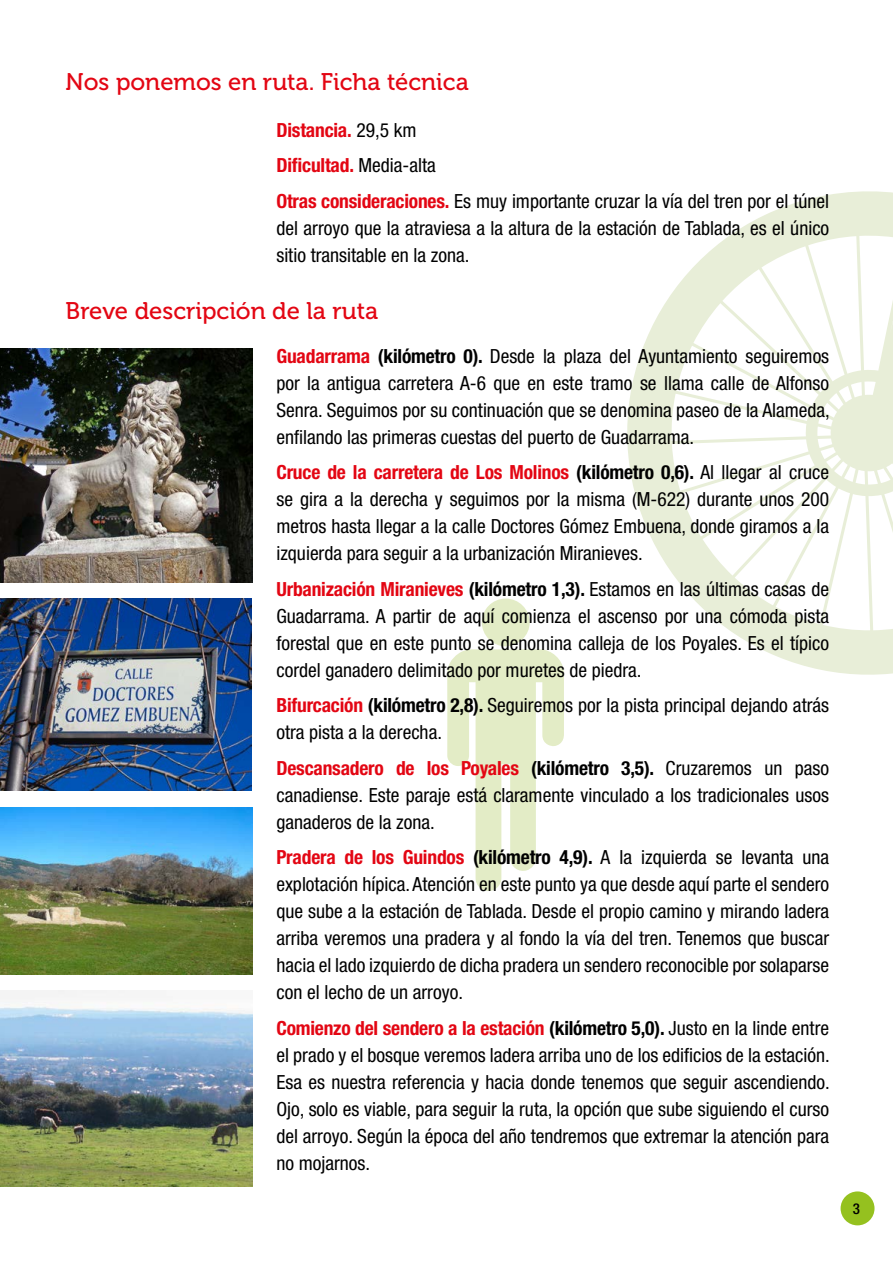
<style>
.page{position:relative;width:893px;height:1263px;background:#fff}
.page>*{position:absolute;margin:0;border:0;box-sizing:border-box;transform-origin:0 0}
.t1{font:24px "Museo 500";color:#e30613}
.t2{font:condensed 19.5px/27px "Helvetica Neue LT Std";color:#000;text-align:justify}
.t3{font:500 condensed 15px "Helvetica Neue LT Std";color:#000}
.s1{font-weight:700;color:#e30613}
.s2{font-weight:700}
</style>
<div class="page">
<div style="left:841px;top:1191px;width:33px;height:34px;background:#95c11f;border-radius:50%"></div>
<svg style="left:447px;top:649px;width:117px;height:242px"></svg>
<div style="left:482px;top:598px;width:48px;height:49px;background:#e3ecc6;border-radius:50%"></div>
<svg style="left:627px;top:191px;width:266px;height:484px"></svg>
<img style="left:0;top:349px;width:253px;height:233px">
<img style="left:0;top:598px;width:252px;height:193px">
<img style="left:0;top:807px;width:253px;height:168px">
<img style="left:0;top:991px;width:253px;height:196px">
<p class="t1" style="left:66px;top:69px;width:405px">Nos ponemos en ruta. Ficha técnica</p>
<p class="t2" style="left:276px;top:112px;width:554px;line-height:35.5px;text-align:left"><span class="s1">Distancia.</span> 29,5 km<br><span class="s1">Dificultad.</span> Media-alta<br><span class="s1">Otras consideraciones.</span> Es muy importante cruzar la vía del tren por el túnel</p>
<p class="t2" style="left:276px;top:214px;width:554px">del arroyo que la atraviesa a la altura de la estación de Tablada, es el único sitio transitable en la zona.</p>
<p class="t1" style="left:66px;top:297px;width:314px">Breve descripción de la ruta</p>
<p class="t2" style="left:276px;top:342px;width:555px"><span class="s1">Guadarrama</span> <span class="s2">(kilómetro 0).</span> Desde la plaza del Ayuntamiento seguiremos por la antigua carretera A-6 que en este tramo se llama calle de Alfonso Senra. Seguimos por su continuación que se denomina paseo de la Alameda, enfilando las primeras cuestas del puerto de Guadarrama.</p>
<p class="t2" style="left:276px;top:459px;width:554px"><span class="s1">Cruce de la carretera de Los Molinos</span> <span class="s2">(kilómetro 0,6).</span> Al llegar al cruce se gira a la derecha y seguimos por la misma (M-622) durante unos 200 metros hasta llegar a la calle Doctores Gómez Embuena, donde giramos a la izquierda para seguir a la urbanización Miranieves.</p>
<p class="t2" style="left:276px;top:575px;width:554px"><span class="s1">Urbanización Miranieves</span> <span class="s2">(kilómetro 1,3).</span> Estamos en las últimas casas de Guadarrama. A partir de aquí comienza el ascenso por una cómoda pista forestal que en este punto se denomina calleja de los Poyales. Es el típico cordel ganadero delimitado por muretes de piedra.</p>
<p class="t2" style="left:276px;top:692px;width:554px"><span class="s1">Bifurcación</span> <span class="s2">(kilómetro 2,8).</span> Seguiremos por la pista principal dejando atrás otra pista a la derecha.</p>
<p class="t2" style="left:276px;top:754px;width:554px"><span class="s1">Descansadero de los Poyales</span> <span class="s2">(kilómetro 3,5).</span> Cruzaremos un paso canadiense. Este paraje está claramente vinculado a los tradicionales usos ganaderos de la zona.</p>
<p class="t2" style="left:276px;top:844px;width:554px"><span class="s1">Pradera de los Guindos</span> <span class="s2">(kilómetro 4,9).</span> A la izquierda se levanta una explotación hípica. Atención en este punto ya que desde aquí parte el sendero que sube a la estación de Tablada. Desde el propio camino y mirando ladera arriba veremos una pradera y al fondo la vía del tren. Tenemos que buscar hacia el lado izquierdo de dicha pradera un sendero reconocible por solaparse con el lecho de un arroyo.</p>
<p class="t2" style="left:276px;top:1014px;width:555px"><span class="s1">Comienzo del sendero a la estación</span> <span class="s2">(kilómetro 5,0).</span> Justo en la linde entre el prado y el bosque veremos ladera arriba uno de los edificios de la estación.<br>Esa es nuestra referencia y hacia donde tenemos que seguir ascendiendo.<br>Ojo, solo es viable, para seguir la ruta, la opción que sube siguiendo el curso del arroyo. Según la época del año tendremos que extremar la atención para no mojarnos.</p>
<p class="t3" style="left:853px;top:1200px;width:9px">3</p>
</div>
